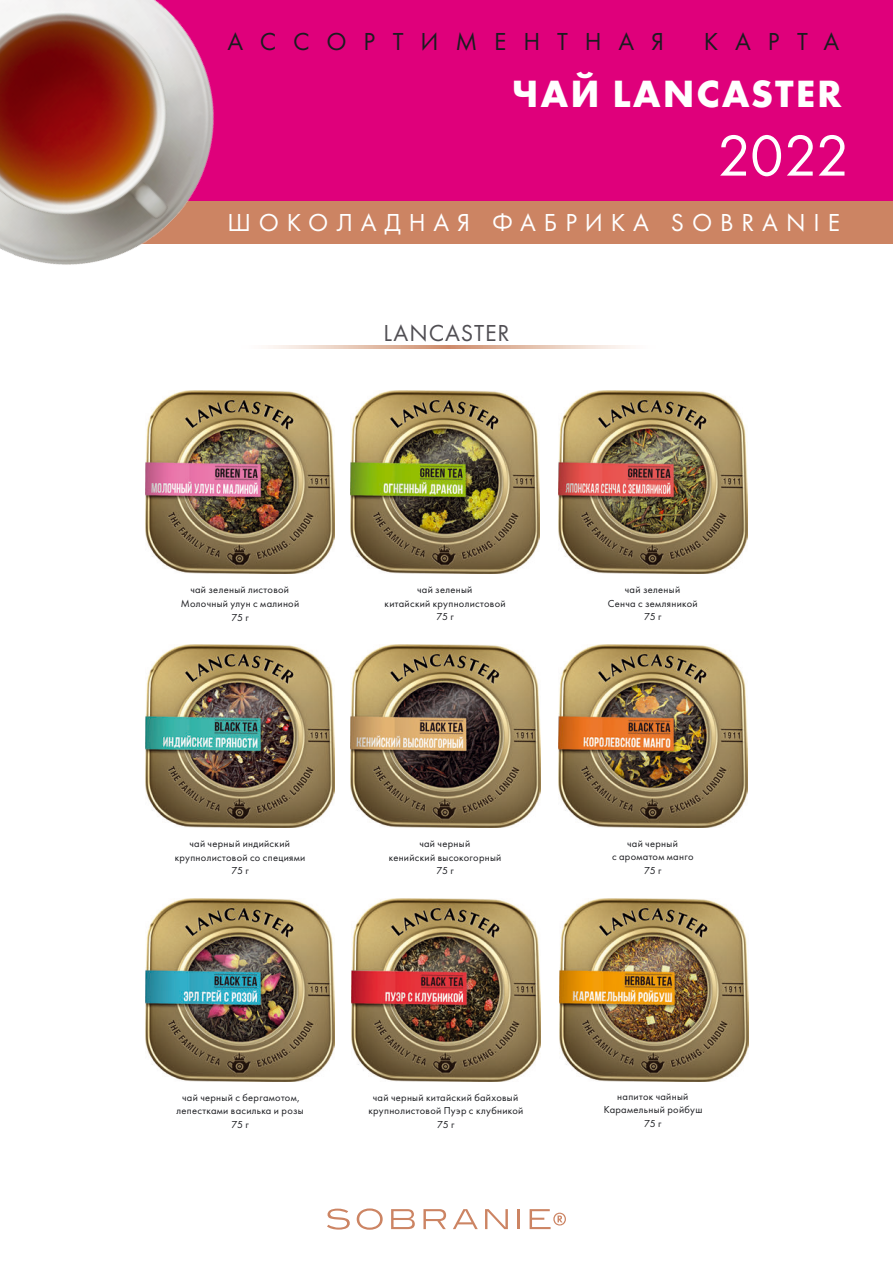
<style>
.page{position:relative;width:893px;height:1263px;background:#fff}
.page>*{position:absolute;margin:0;border:0;box-sizing:border-box;transform-origin:0 0}
.t1{font:60px "Futura New";color:#fff}
.t2{font:700 39.45px "Futura New";letter-spacing:.05em;color:#fff}
.t3{font:25.5px "Futura New";letter-spacing:.31em;color:#fff}
.t4{font:25.5px "Futura New";letter-spacing:.66em;color:#1b1c20}
.t5{font:24px "Futura New";letter-spacing:.035em;color:#504e53}
.t6{font:10.5px/13.8px "Futura New";letter-spacing:.025em;color:#1b1c20;text-align:center}
</style>
<div class="page">
<svg style="left:391px;top:1209px;width:24px;height:20px"></svg>
<svg style="left:530px;top:1209px;width:36px;height:20px"></svg>
<svg style="left:327px;top:1208px;width:23px;height:21px"></svg>
<svg style="left:423px;top:1209px;width:23px;height:20px"></svg>
<svg style="left:357px;top:1208px;width:26px;height:22px"></svg>
<hr style="left:517px;top:1209px;width:3px;height:20px;background:#cc8463">
<svg style="left:485px;top:1209px;width:23px;height:20px"></svg>
<svg style="left:453px;top:1209px;width:25px;height:20px"></svg>
<svg style="left:268px;top:345px;width:362px;height:3px"></svg>
<div style="left:370px;top:309px;width:153px;height:48px;background:#fff"></div>
<img style="left:146px;top:390px;width:189px;height:183px">
<img style="left:146px;top:898px;width:189px;height:183px">
<img style="left:146px;top:644px;width:189px;height:183px">
<img style="left:351px;top:390px;width:189px;height:183px">
<img style="left:351px;top:898px;width:189px;height:183px">
<img style="left:351px;top:644px;width:189px;height:183px">
<img style="left:558px;top:390px;width:189px;height:183px">
<img style="left:560px;top:898px;width:189px;height:183px">
<img style="left:558px;top:644px;width:189px;height:183px">
<div style="left:0;top:0;width:893px;height:212px;background:#df007b"></div>
<div style="left:0;top:201px;width:893px;height:42px;background:#cc8463"></div>
<img style="left:0;top:0;width:288px;height:265px">
<h3 class="t4" style="left:228px;top:26px;width:438px">АССОРТИМЕНТНАЯ</h3>
<h3 class="t4" style="left:704px;top:26px;width:137px">КАРТА</h3>
<h2 class="t2" style="left:512px;top:68px;width:331px">ЧАЙ LANCASTER</h2>
<h1 class="t1" style="left:717px;top:120px;width:134px">2022</h1>
<h3 class="t3" style="left:227px;top:207px;width:614px">ШОКОЛАДНАЯ ФАБРИКА SOBRANIE</h3>
<h3 class="t5" style="left:383px;top:319px;width:128px">LANCASTER</h3>
<p class="t6" style="left:181px;top:582px;width:120px">чай зеленый листовой<br>Молочный улун с малиной<br>75 г</p>
<p class="t6" style="left:385px;top:582px;width:123px">чай зеленый<br>китайский крупнолистовой<br>75 г</p>
<p class="t6" style="left:608px;top:582px;width:91px">чай зеленый<br>Сенча с земляникой<br>75 г</p>
<p class="t6" style="left:175px;top:836px;width:132px">чай черный индийский крупнолистовой со специями<br>75 г</p>
<p class="t6" style="left:389px;top:836px;width:114px">чай черный<br>кенийский высокогорный<br>75 г</p>
<p class="t6" style="left:612px;top:836px;width:83px">чай черный<br>с ароматом манго<br>75 г</p>
<p class="t6" style="left:176px;top:1090px;width:129px">чай черный с бергамотом, лепестками василька и розы<br>75 г</p>
<p class="t6" style="left:368px;top:1090px;width:156px">чай черный китайский байховый крупнолистовой Пуэр с клубникой<br>75 г</p>
<p class="t6" style="left:604px;top:1090px;width:100px;line-height:12.6px">напиток чайный<br>Карамельный ройбуш</p>
<p class="t6" style="left:644px;top:1116px;width:19px">75 г</p>
</div>
